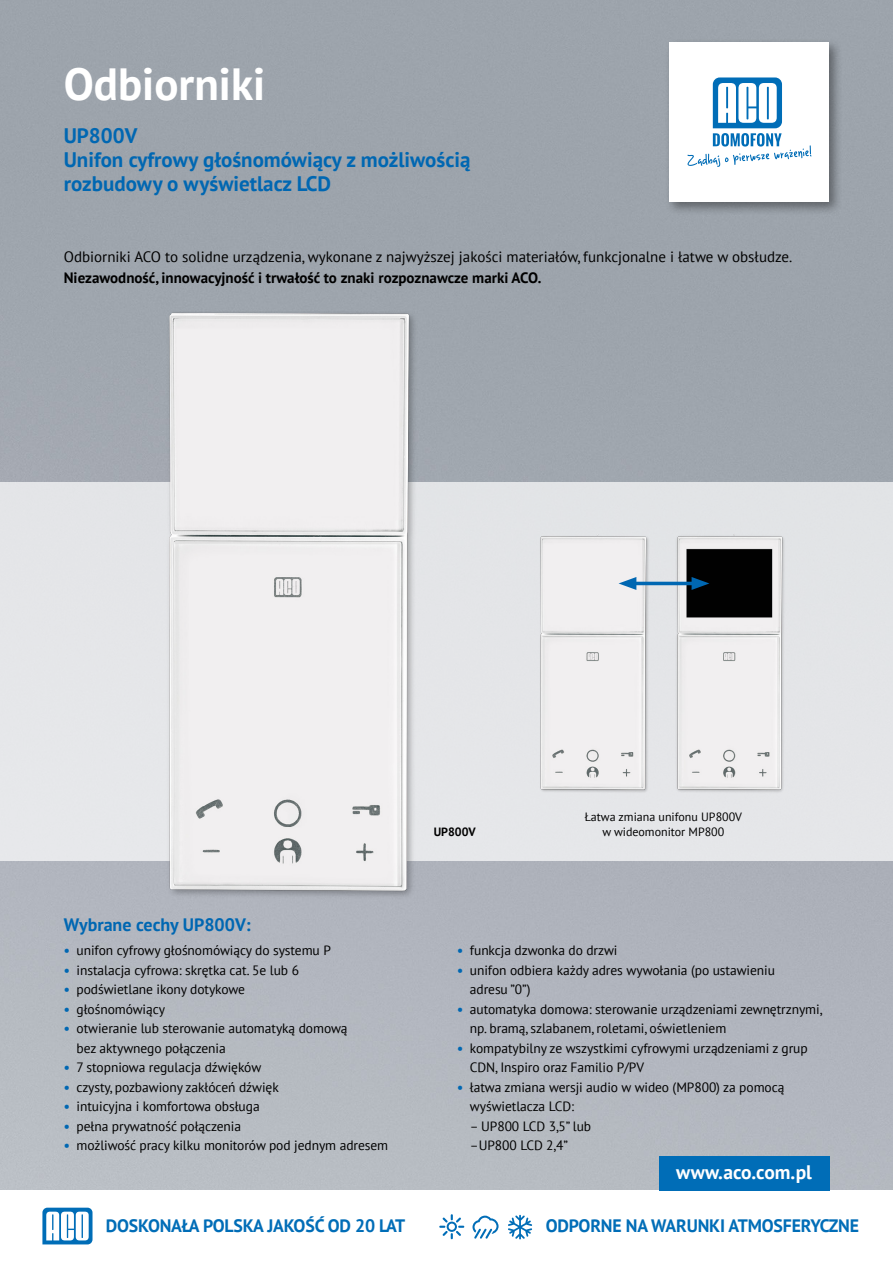
<style>
.page{position:relative;width:893px;height:1263px;background:#fff}
.page>*{position:absolute;margin:0;border:0;box-sizing:border-box;transform-origin:0 0}
.t1{font:700 45px "PT Sans";color:#fff}
.t2{font:700 21px/24px "PT Sans";color:#0067b2}
.t3{font:700 19.5px "PT Sans";color:#fff}
.t4{font:700 18px "PT Sans";letter-spacing:-.01em;color:#006db7}
.t5{font:700 18px "PT Sans";color:#0067b2}
.t6{font:15px "PT Sans";color:#000}
.t7{font:700 15px "PT Sans";color:#000}
.t8{font:13.5px/19.5px "PT Sans";letter-spacing:-.005em;color:#000}
.t9{font:12px/15px "PT Sans";color:#000;text-align:center}
.t10{font:700 12px "PT Sans";color:#000}
.s1{font-weight:700;color:#0067b2}
</style>
<div class="page">
<img style="left:0;top:0;width:893px;height:1191px">
<svg style="left:42px;top:1208px;width:51px;height:36px"></svg>
<svg style="left:439px;top:1214px;width:25px;height:25px"></svg>
<svg style="left:472px;top:1215px;width:27px;height:24px"></svg>
<svg style="left:508px;top:1215px;width:24px;height:24px"></svg>
<div style="left:665px;top:38px;width:178px;height:177px;background:#000;opacity:.4"></div>
<div style="left:670px;top:43px;width:159px;height:159px;background:#fff"></div>
<svg style="left:687px;top:77px;width:124px;height:90px"></svg>
<div style="left:659px;top:1157px;width:170px;height:34px;background:#006db7"></div>
<div style="left:0;top:483px;width:893px;height:378px;background:#e4e5e8"></div>
<img style="left:126px;top:311px;width:297px;height:596px">
<img style="left:540px;top:535px;width:123px;height:257px">
<img style="left:669px;top:534px;width:115px;height:258px">
<hr style="left:630px;top:582px;width:68px;height:3px;background:#0067b2">
<svg style="left:619px;top:577px;width:17px;height:13px"></svg>
<svg style="left:692px;top:577px;width:17px;height:13px"></svg>
<h1 class="t1" style="left:64px;top:54px;width:203px">Odbiorniki</h1>
<h2 class="t2" style="left:64px;top:123px;width:408px">UP800V<br>Unifon cyfrowy głośnomówiący z możliwością rozbudowy o wyświetlacz LCD</h2>
<p class="t6" style="left:64px;top:247px;width:730px">Odbiorniki ACO to solidne urządzenia, wykonane z najwyższej jakości materiałów, funkcjonalne i łatwe w obsłudze.</p>
<p class="t7" style="left:64px;top:268px;width:479px">Niezawodność, innowacyjność i trwałość to znaki rozpoznawcze marki ACO.</p>
<h3 class="t5" style="left:64px;top:913px;width:188px">Wybrane cechy UP800V:</h3>
<p class="t8" style="left:64px;top:940px;width:269px"><span class="s1">•</span> unifon cyfrowy głośnomówiący do systemu P</p>
<p class="t8" style="left:64px;top:960px;width:237px"><span class="s1">•</span> instalacja cyfrowa: skrętka cat. 5e lub 6</p>
<p class="t8" style="left:64px;top:979px;width:183px"><span class="s1">•</span> podświetlane ikony dotykowe</p>
<p class="t8" style="left:64px;top:999px;width:103px"><span class="s1">•</span> głośnomówiący</p>
<p class="t8" style="left:77px;top:1018px;width:273px;text-indent:-13px"><span class="s1">•</span> otwieranie lub sterowanie automatyką domową bez aktywnego połączenia</p>
<p class="t8" style="left:64px;top:1057px;width:199px"><span class="s1">•</span> 7 stopniowa regulacja dźwięków</p>
<p class="t8" style="left:64px;top:1077px;width:217px"><span class="s1">•</span> czysty, pozbawiony zakłóceń dźwięk</p>
<p class="t8" style="left:64px;top:1096px;width:197px"><span class="s1">•</span> intuicyjna i komfortowa obsługa</p>
<p class="t8" style="left:64px;top:1116px;width:179px"><span class="s1">•</span> pełna prywatność połączenia</p>
<p class="t8" style="left:64px;top:1135px;width:326px"><span class="s1">•</span> możliwość pracy kilku monitorów pod jednym adresem</p>
<p class="t10" style="left:434px;top:824px;width:44px">UP800V</p>
<p class="t9" style="left:585px;top:809px;width:159px">Łatwa zmiana unifonu UP800V w wideomonitor MP800</p>
<p class="t8" style="left:457px;top:940px;width:162px"><span class="s1">•</span> funkcja dzwonka do drzwi</p>
<p class="t8" style="left:470px;top:960px;width:307px;text-indent:-13px"><span class="s1">•</span> unifon odbiera każdy adres wywołania (po ustawieniu adresu ”0”)</p>
<p class="t8" style="left:470px;top:999px;width:354px;text-indent:-13px"><span class="s1">•</span> automatyka domowa: sterowanie urządzeniami zewnętrznymi, np. bramą, szlabanem, roletami, oświetleniem</p>
<p class="t8" style="left:470px;top:1038px;width:339px;text-indent:-13px"><span class="s1">•</span> kompatybilny ze wszystkimi cyfrowymi urządzeniami z grup<br>CDN, Inspiro oraz Familio P/PV</p>
<p class="t8" style="left:470px;top:1077px;width:316px;text-indent:-13px"><span class="s1">•</span> łatwa zmiana wersji audio w wideo (MP800) za pomocą wyświetlacza LCD:</p>
<p class="t8" style="left:470px;top:1116px;width:123px">– UP800 LCD 3,5” lub –UP800 LCD 2,4”</p>
<h3 class="t3" style="left:676px;top:1159px;width:137px">www.aco.com.pl</h3>
<h3 class="t4" style="left:106px;top:1214px;width:301px">DOSKONAŁA POLSKA JAKOŚĆ OD 20 LAT</h3>
<h3 class="t4" style="left:546px;top:1214px;width:315px">ODPORNE NA WARUNKI ATMOSFERYCZNE</h3>
</div>
